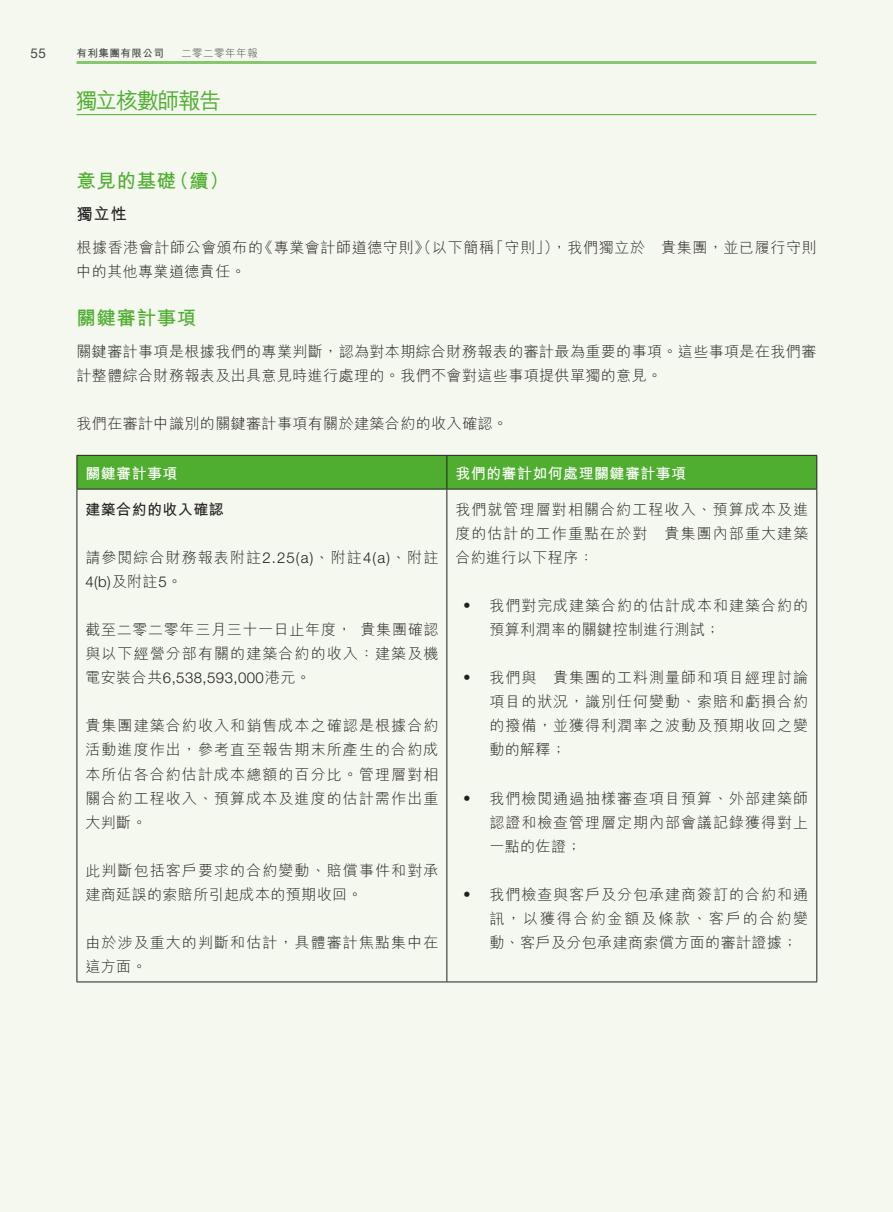
<style>
.page{position:relative;width:893px;height:1212px;background:#f4f8ee}
.page>*{position:absolute;margin:0;border:0;box-sizing:border-box;transform-origin:0 0}
.t1{font:500 22.5px "M Hei HK";letter-spacing:-.075em;color:#4fad2f}
.t2{font:700 19.5px "M Hei HK";letter-spacing:.03em;color:#4fad2f}
.t3{font:700 16.5px "M Hei HK";color:#231f20}
.t4{font:300 15px/24px "M Hei HK";letter-spacing:.065em;color:#231f20}
.t5{font:300 15px/24px "M Hei HK";letter-spacing:.03em;color:#231f20}
.t6{font:300 15px/24px "M Hei HK";letter-spacing:.04em;color:#231f20}
.t7{font:300 15px "Helvetica Neue LT Std";letter-spacing:.03em;color:#231f20}
.t8{font:700 15px "M Hei HK";letter-spacing:.03em;color:#fff}
.t9{font:700 15px "M Hei HK";letter-spacing:.03em;color:#231f20}
.t10{font:13.5px "Helvetica Neue LT Std";color:#454647}
.t11{font:700 10.5px "M Hei HK";letter-spacing:.05em;color:#454647}
.t12{font:300 10.5px "M Hei HK";letter-spacing:.05em;color:#454647}
.s1{font-family:"Helvetica Neue LT Std"}
.s2{font-family:"M Hei HK"}
</style>
<div class="page">
<hr style="left:77px;top:61px;width:739px;height:3px;background:#8ac670">
<hr style="left:77px;top:114px;width:739px;height:1px;background:#4fad2f">
<div style="left:78px;top:456px;width:738px;height:33px;background:#4fad2f"></div>
<hr style="left:77px;top:455px;width:370px;height:1px;background:#231f20">
<hr style="left:77px;top:456px;width:1px;height:33px;background:#231f20">
<hr style="left:447px;top:455px;width:370px;height:1px;background:#231f20">
<hr style="left:446px;top:456px;width:1px;height:33px;background:#231f20">
<hr style="left:816px;top:456px;width:1px;height:33px;background:#231f20">
<hr style="left:77px;top:489px;width:370px;height:1px;background:#231f20">
<hr style="left:77px;top:489px;width:1px;height:492px;background:#231f20">
<hr style="left:447px;top:489px;width:370px;height:1px;background:#231f20">
<hr style="left:446px;top:489px;width:1px;height:492px;background:#231f20">
<hr style="left:816px;top:489px;width:1px;height:492px;background:#231f20">
<hr style="left:77px;top:981px;width:370px;height:1px;background:#231f20">
<hr style="left:447px;top:981px;width:370px;height:1px;background:#231f20">
<p class="t10" style="left:31px;top:45px;width:17px">55</p>
<p class="t11" style="left:77px;top:46px;width:89px">有利集團有限公司</p>
<p class="t12" style="left:181px;top:48px;width:78px">二零二零年年報</p>
<h1 class="t1" style="left:75px;top:84px;width:148px">獨立核數師報告</h1>
<h2 class="t2" style="left:77px;top:166px;width:101px">意見的基礎</h2>
<p class="t3" style="left:77px;top:202px;width:52px">獨立性</p>
<h2 class="t2" style="left:169px;top:166px;width:61px">（續(</h2>
<p class="t6" style="left:77px;top:235px;width:188px">根據香港會計師公會頒布的中的其他專業道德責任。</p>
<h2 class="t2" style="left:77px;top:303px;width:121px">關鍵審計事項</h2>
<p class="t5" style="left:77px;top:339px;width:741px">關鍵審計事項是根據我們的專業判斷，認為對本期綜合財務報表的審計最為重要的事項。這些事項是在我們審計整體綜合財務報表及出具意見時進行處理的。我們不會對這些事項提供單獨的意見。</p>
<p class="t5" style="left:77px;top:411px;width:433px">我們在審計中識別的關鍵審計事項有關於建築合約的收入確認。</p>
<p class="t8" style="left:455px;top:462px;width:232px">我們的審計如何處理關鍵審計事項</p>
<p class="t6" style="left:258px;top:235px;width:237px">《專業會計師道德守則》（以下簡稱</p>
<p class="t4" style="left:489px;top:235px;width:71px">「守則」）</p>
<p class="t6" style="left:552px;top:235px;width:266px">，我們獨立於　貴集團，並已履行守則</p>
<p class="t8" style="left:85px;top:462px;width:94px">關鍵審計事項</p>
<p class="t9" style="left:85px;top:499px;width:140px">建築合約的收入確認</p>
<p class="t4" style="left:85px;top:546px;width:354px">請參閱綜合財務報表附註<span class="s1">2.25 a( )</span>、附註<span class="s1">4 a( )</span>、附註</p>
<p class="t7" style="left:85px;top:573px;width:98px">b(4 )<span class="s2">及附註 。</span>5</p>
<p class="t4" style="left:85px;top:618px;width:355px">截至二零二零年三月三十一日止年度　，貴集團確認與以下經營分部有關的建築合約的收入：建築及機</p>
<p class="t7" style="left:85px;top:669px;width:227px"><span class="s2">電安裝合共</span>6,538,593,000<span class="s2">港元。</span></p>
<p class="t4" style="left:85px;top:714px;width:354px;text-align:justify">貴集團建築合約收入和銷售成本之確認是根據合約活動進度作出，參考直至報告期末所產生的合約成本所佔各合約估計成本總額的百分比。管理層對相關合約工程收入、預算成本及進度的估計需作出重大判斷。</p>
<p class="t4" style="left:85px;top:858px;width:354px">此判斷包括客戶要求的合約變動、賠償事件和對承建商延誤的索賠所引起成本的預期收回。</p>
<p class="t4" style="left:85px;top:930px;width:354px">由於涉及重大的判斷和估計，具體審計焦點集中在這方面。</p>
<p class="t4" style="left:455px;top:498px;width:354px;text-align:justify">我們就管理層對相關合約工程收入、預算成本及進度的估計的工作重點在於對　貴集團內部重大建築合約進行以下程序：</p>
<p class="t4" style="left:489px;top:594px;width:320px">我們對完成建築合約的估計成本和建築合約的</p>
<p class="t4" style="left:460px;top:594px;width:16px">‧</p>
<p class="t5" style="left:489px;top:618px;width:232px">預算利潤率的關鍵控制進行測試;</p>
<p class="t4" style="left:489px;top:666px;width:320px">我們與　貴集團的工料測量師和項目經理討論</p>
<p class="t4" style="left:460px;top:666px;width:16px">‧</p>
<p class="t4" style="left:489px;top:690px;width:320px;text-align:justify">項目的狀況，識別任何變動、索賠和虧損合約的撥備，並獲得利潤率之波動及預期收回之變動的解釋;</p>
<p class="t4" style="left:489px;top:786px;width:320px">我們檢閱通過抽樣審查項目預算、外部建築師</p>
<p class="t4" style="left:460px;top:786px;width:16px">‧</p>
<p class="t4" style="left:489px;top:810px;width:320px">認證和檢查管理層定期內部會議記錄獲得對上一點的佐證;</p>
<p class="t4" style="left:489px;top:882px;width:320px">我們檢查與客戶及分包承建商簽訂的合約和通</p>
<p class="t4" style="left:460px;top:882px;width:16px">‧</p>
<p class="t5" style="left:489px;top:906px;width:320px">訊，以獲得合約金額及條款、客戶的合約變動、客戶及分包承建商索償方面的審計證據;</p>
</div>
